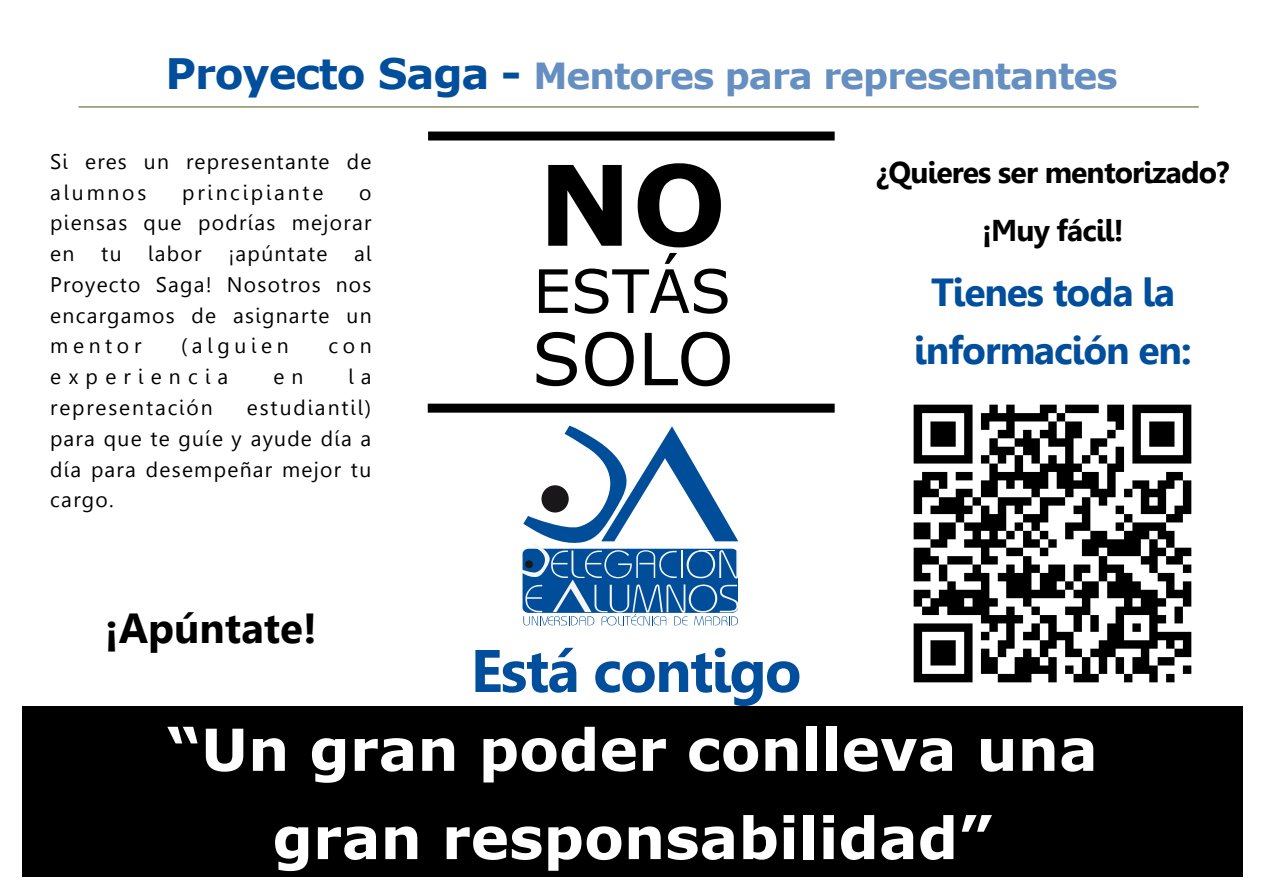
<style>
.page{position:relative;width:1263px;height:893px;background:#fff}
.page>*{position:absolute;margin:0;border:0;box-sizing:border-box;transform-origin:0 0}
.t1{font:700 111.15px "Verdana";color:#000}
.t2{font:72px "Verdana";color:#000}
.t3{font:700 60px "Gisha";letter-spacing:-.025em;color:#004e9c}
.t4{font:60px "Verdana";color:#000}
.t5{font:700 57.9px/88.3px "Verdana";color:#fff;text-align:center}
.t6{font:700 42px "Gisha";color:#000}
.t7{font:700 39px/57.2px "Gisha";letter-spacing:-.025em;color:#004e9c;text-align:center}
.t8{font:700 36px "Verdana";letter-spacing:-.03em;color:#658fc1}
.t9{font:700 30px/57.4px "Gisha";letter-spacing:-.03em;color:#000;text-align:center}
.t10{font:21.15px "Gisha";letter-spacing:.06em;color:#000}
.t11{font:21px/30.8px "Gisha";letter-spacing:.065em;color:#000}
.t12{font:21px "Gisha";letter-spacing:.085em;color:#000}
.t13{font:21px "Gisha";letter-spacing:.13em;color:#000}
.t14{font:21px "Gisha";letter-spacing:.09em;color:#000}
.t15{font:21px "Gisha";letter-spacing:.345em;color:#000}
.t16{font:21px "Gisha";letter-spacing:.225em;color:#000}
.s1{font-size:42px;color:#004e9c}
</style>
<div class="page">
<hr style="left:79px;top:106px;width:1120px;height:2px;background:#663">
<div style="left:428px;top:132px;width:407px;height:9px;background:#000"></div>
<img style="left:880px;top:404px;width:344px;height:303px">
<div style="left:428px;top:404px;width:407px;height:9px;background:#000"></div>
<div style="left:22px;top:707px;width:1221px;height:170px;background:#000"></div>
<svg style="left:522px;top:426px;width:216px;height:200px"></svg>
<h3 class="t8" style="left:166px;top:51px;width:953px"><span class="s1">Proyecto Saga -</span> Mentores para representantes</h3>
<p class="t11" style="left:50px;top:146px;width:323px">Si eres un representante de alumnos</p>
<p class="t13" style="left:182px;top:180px;width:143px">principiante</p>
<p class="t11" style="left:50px;top:177px;width:323px;text-align:right">o<br>piensas que podrías mejorar</p>
<p class="t10" style="left:50px;top:242px;width:26px">en</p>
<p class="t10" style="left:101px;top:242px;width:22px">tu</p>
<p class="t10" style="left:148px;top:242px;width:55px">labor</p>
<p class="t10" style="left:228px;top:242px;width:101px">¡apúntate</p>
<p class="t10" style="left:354px;top:242px;width:19px">al</p>
<p class="t11" style="left:50px;top:269px;width:323px;text-align:justify">Proyecto Saga! Nosotros nos encargamos de asignarte un mentor</p>
<p class="t16" style="left:181px;top:334px;width:109px">(alguien</p>
<p class="t11" style="left:328px;top:331px;width:45px">con</p>
<p class="t15" style="left:50px;top:365px;width:180px">experiencia</p>
<p class="t11" style="left:273px;top:362px;width:32px">e n</p>
<p class="t11" style="left:348px;top:362px;width:25px">l a</p>
<p class="t12" style="left:50px;top:396px;width:164px">representación</p>
<p class="t14" style="left:247px;top:396px;width:126px">estudiantil)</p>
<p class="t10" style="left:50px;top:426px;width:323px">para que te guíe y ayude día a</p>
<p class="t11" style="left:50px;top:454px;width:323px">día para desempeñar mejor tu cargo.</p>
<h3 class="t6" style="left:105px;top:604px;width:213px">¡Apúntate!</h3>
<h1 class="t1" style="left:538px;top:127px;width:190px">NO</h1>
<h3 class="t4" style="left:533px;top:250px;width:199px">ESTÁS</h3>
<h2 class="t2" style="left:532px;top:310px;width:204px">SOLO</h2>
<h3 class="t9" style="left:876px;top:144px;width:355px">¿Quieres ser mentorizado? ¡Muy fácil!</h3>
<h3 class="t7" style="left:914px;top:265px;width:279px">Tienes toda la información en:</h3>
<h3 class="t3" style="left:471px;top:637px;width:332px">Está contigo</h3>
<h3 class="t5" style="left:167px;top:704px;width:932px">“Un gran poder conlleva una gran responsabilidad”</h3>
</div>
